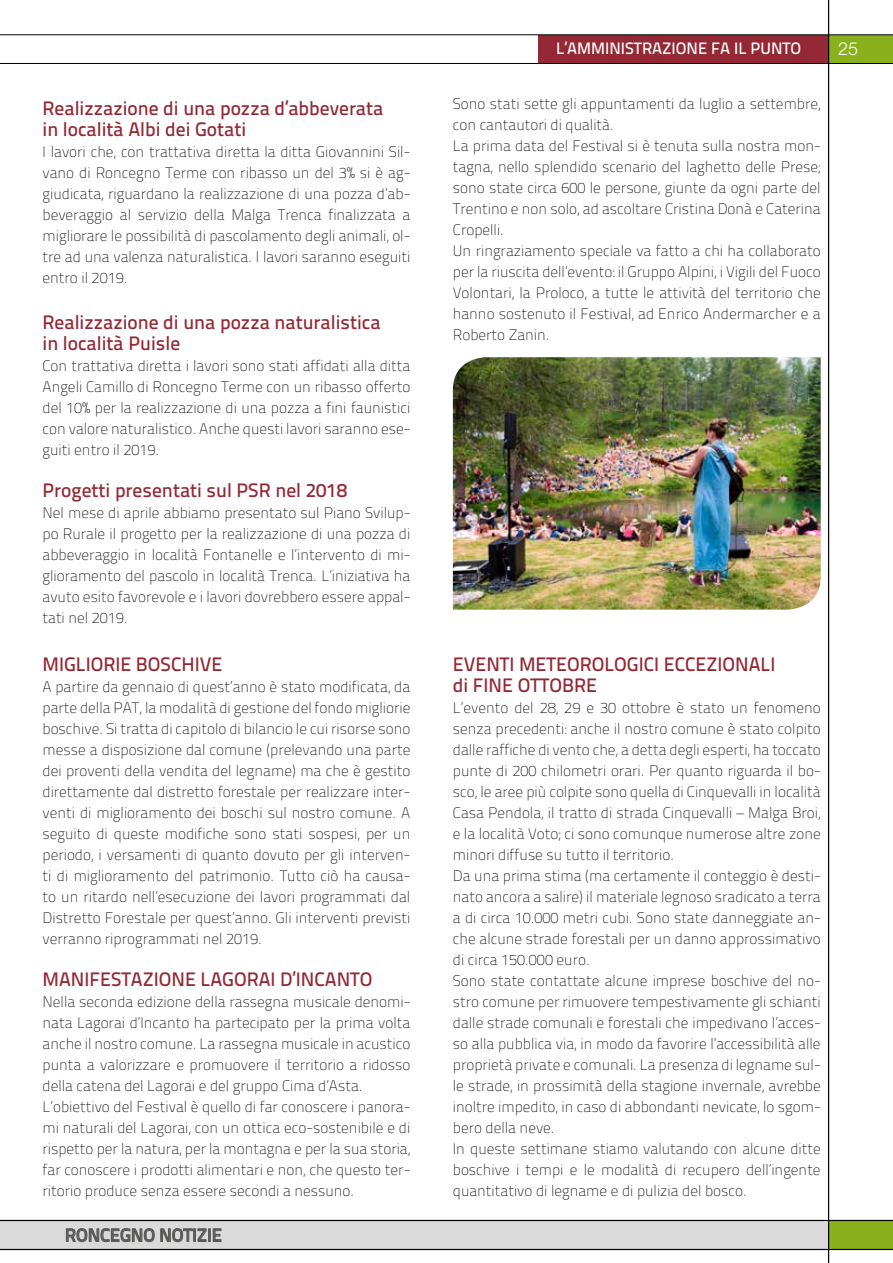
<style>
.page{position:relative;width:893px;height:1263px;background:#fff}
.page>*{position:absolute;margin:0;border:0;box-sizing:border-box;transform-origin:0 0}
.t1{font:19.5px/21px "Titillium Text 25 L 600 wt";color:#942834}
.t2{font:18px "Titillium Text 25 L 600 wt";color:#575756}
.t3{font:300 18px "Helvetica Neue LT Std";color:#fff}
.t4{font:16.5px "Titillium Text 25 L 600 wt";color:#fff}
.t5{font:15.15px/21px "Titillium Text 25 L 1 wt";color:#000;text-align:justify}
</style>
<div class="page">
<div style="left:0;top:1220px;width:830px;height:29px;background:#dadada"></div>
<div style="left:829px;top:1220px;width:64px;height:30px;background:#8ab01b"></div>
<div style="left:538px;top:35px;width:292px;height:29px;background:#942834"></div>
<div style="left:828px;top:35px;width:65px;height:29px;background:#8ab01b"></div>
<svg style="left:66px;top:1228px;width:156px;height:14px"></svg>
<hr style="left:828px;top:0;width:1px;height:1263px;background:#000">
<hr style="left:0;top:1220px;width:893px;height:1px;background:#000">
<hr style="left:0;top:1249px;width:893px;height:1px;background:#000">
<hr style="left:0;top:63px;width:893px;height:1px;background:#000">
<hr style="left:0;top:34px;width:893px;height:1px;background:#000">
<img style="left:453px;top:357px;width:368px;height:253px">
<p class="t1" style="left:43px;top:96px;width:342px">Realizzazione di una pozza d’abbeverata in località Albi dei Gotati</p>
<p class="t5" style="left:43px;top:140px;width:369px">I lavori che, con trattativa diretta la ditta Giovannini Sil&shy;vano di Roncegno Terme con ribasso un del 3% si è ag&shy;giudicata, riguardano la realizzazione di una pozza d’ab&shy;beveraggio al servizio della Malga Trenca finalizzata a migliorare le possibilità di pascolamento degli animali, ol&shy;tre ad una valenza naturalistica. I lavori saranno eseguiti entro il 2019.</p>
<p class="t1" style="left:43px;top:311px;width:340px">Realizzazione di una pozza naturalistica in località Puisle</p>
<p class="t5" style="left:43px;top:355px;width:369px">Con trattativa diretta i lavori sono stati affidati alla ditta Angeli Camillo di Roncegno Terme con un ribasso offerto del 10% per la realizzazione di una pozza a fini faunistici con valore naturalistico. Anche questi lavori saranno ese&shy;guiti entro il 2019.</p>
<p class="t1" style="left:43px;top:479px;width:306px">Progetti presentati sul PSR nel 2018</p>
<p class="t5" style="left:43px;top:502px;width:369px">Nel mese di aprile abbiamo presentato sul Piano Svilup&shy;po Rurale il progetto per la realizzazione di una pozza di abbeveraggio in località Fontanelle e l’intervento di mi&shy;glioramento del pascolo in località Trenca. L’iniziativa ha avuto esito favorevole e i lavori dovrebbero essere appal&shy;tati nel 2019.</p>
<p class="t1" style="left:43px;top:653px;width:181px">MIGLIORIE BOSCHIVE</p>
<p class="t5" style="left:43px;top:676px;width:369px">A partire da gennaio di quest’anno è stato modificata, da parte della PAT, la modalità di gestione del fondo migliorie boschive. Si tratta di capitolo di bilancio le cui risorse sono messe a disposizione dal comune (prelevando una parte dei proventi della vendita del legname) ma che è gestito direttamente dal distretto forestale per realizzare inter&shy;venti di miglioramento dei boschi sul nostro comune. A seguito di queste modifiche sono stati sospesi, per un periodo, i versamenti di quanto dovuto per gli interven&shy;ti di miglioramento del patrimonio. Tutto ciò ha causa&shy;to un ritardo nell’esecuzione dei lavori programmati dal Distretto Forestale per quest’anno. Gli interventi previsti verranno riprogrammati nel 2019.</p>
<p class="t1" style="left:43px;top:968px;width:331px">MANIFESTAZIONE LAGORAI D’INCANTO</p>
<p class="t5" style="left:43px;top:991px;width:369px;text-align:left">Nella seconda edizione della rassegna musicale denomi&shy;nata Lagorai d’Incanto ha partecipato per la prima volta anche il nostro comune. La rassegna musicale in acustico punta a valorizzare e promuovere il territorio a ridosso della catena del Lagorai e del gruppo Cima d’Asta.<br>L’obiettivo del Festival è quello di far conoscere i panora&shy;mi naturali del Lagorai, con un ottica eco-sostenibile e di rispetto per la natura, per la montagna e per la sua storia, far conoscere i prodotti alimentari e non, che questo ter&shy;ritorio produce senza essere secondi a nessuno.</p>
<p class="t2" style="left:65px;top:1221px;width:158px">RONCEGNO NOTIZIE</p>
<p class="t4" style="left:556px;top:35px;width:247px">L’AMMINISTRAZIONE FA IL PUNTO</p>
<p class="t5" style="left:453px;top:93px;width:369px;text-align:left">Sono stati sette gli appuntamenti da luglio a settembre, con cantautori di qualità.<br>La prima data del Festival si è tenuta sulla nostra mon&shy;tagna, nello splendido scenario del laghetto delle Prese; sono state circa 600 le persone, giunte da ogni parte del Trentino e non solo, ad ascoltare Cristina Donà e Caterina Cropelli.<br>Un ringraziamento speciale va fatto a chi ha collaborato per la riuscita dell’evento: il Gruppo Alpini, i Vigili del Fuoco Volontari, la Proloco, a tutte le attività del territorio che hanno sostenuto il Festival, ad Enrico Andermarcher e a Roberto Zanin.</p>
<p class="t3" style="left:838px;top:38px;width:22px">25</p>
<p class="t1" style="left:453px;top:652px;width:324px">EVENTI METEOROLOGICI ECCEZIONALI di FINE OTTOBRE</p>
<p class="t5" style="left:453px;top:696px;width:369px;text-align:left">L’evento del 28, 29 e 30 ottobre è stato un fenomeno senza precedenti: anche il nostro comune è stato colpito dalle raffiche di vento che, a detta degli esperti, ha toccato punte di 200 chilometri orari. Per quanto riguarda il bo&shy;sco, le aree più colpite sono quella di Cinquevalli in località Casa Pendola, il tratto di strada Cinquevalli – Malga Broi, e la località Voto; ci sono comunque numerose altre zone minori diffuse su tutto il territorio.<br>Da una prima stima (ma certamente il conteggio è desti&shy;nato ancora a salire) il materiale legnoso sradicato a terra a di circa 10.000 metri cubi. Sono state danneggiate an&shy;che alcune strade forestali per un danno approssimativo di circa 150.000 euro.<br>Sono state contattate alcune imprese boschive del no&shy;stro comune per rimuovere tempestivamente gli schianti dalle strade comunali e forestali che impedivano l’acces&shy;so alla pubblica via, in modo da favorire l’accessibilità alle proprietà private e comunali. La presenza di legname sul&shy;le strade, in prossimità della stagione invernale, avrebbe inoltre impedito, in caso di abbondanti nevicate, lo sgom&shy;bero della neve.<br>In queste settimane stiamo valutando con alcune ditte boschive i tempi e le modalità di recupero dell’ingente quantitativo di legname e di pulizia del bosco.</p>
</div>
